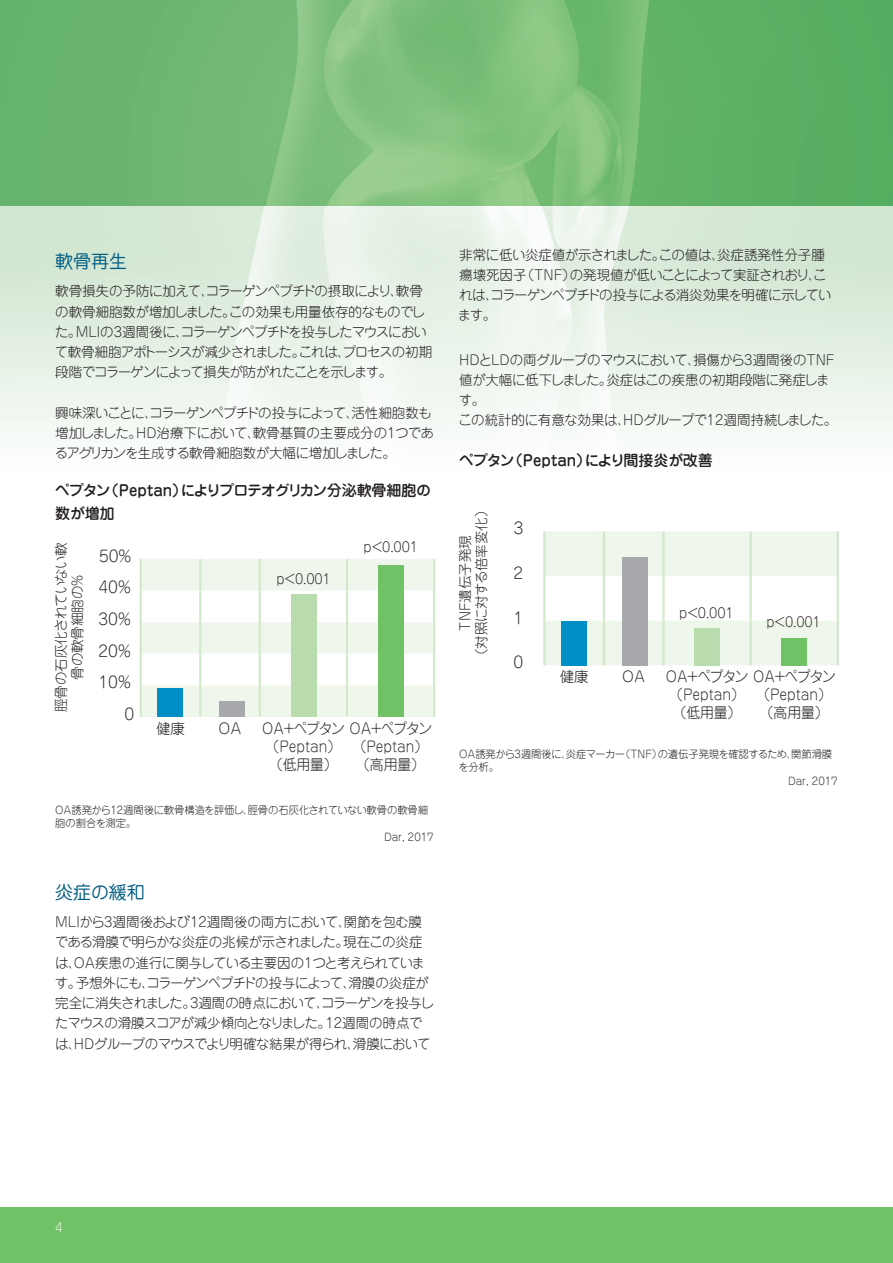
<style>
.page{position:relative;width:893px;height:1263px;background:#fff}
.page>*{position:absolute;margin:0;border:0;box-sizing:border-box;transform-origin:0 0}
.t1{font:18px "Jun 201 Pro";letter-spacing:-.005em;color:#005d83}
.t2{font:300 15.6px/31.7px "Jun 101 Pro";letter-spacing:-.005em;color:#231f20;text-align:right}
.t3{font:500 15px/22.5px "Jun 34 Pro";letter-spacing:-.02em;color:#231f20}
.t4{font:300 14.55px/17.9px "Jun 101 Pro";letter-spacing:-.005em;color:#231f20;scale:.95 1}
.t5{font:300 14.55px "Jun 101 Pro";letter-spacing:-.005em;color:#231f20}
.t6{font:300 13.5px/20.2px "Jun 101 Pro";letter-spacing:-.04em;color:#231f20}
.t7{font:300 13.5px/20.2px "Jun 101 Pro";letter-spacing:-.02em;color:#231f20}
.t8{font:300 13.5px/16.5px "Jun 101 Pro";letter-spacing:-.005em;color:#231f20;text-align:center}
.t9{font:300 13.35px "Jun 101 Pro";letter-spacing:-.01em;color:#231f20}
.t10{font:300 12px "Jun 101 Pro";color:#fff}
.t11{font:300 10.5px "Jun 101 Pro";letter-spacing:-.005em;color:#231f20}
</style>
<div class="page">
<svg style="left:0;top:0;width:893px;height:206px;background:#6fb972"></svg>
<div style="left:0;top:1208px;width:893px;height:55px;background:#71c167"></div>
<svg style="left:142px;top:559px;width:291px;height:158px;fill:#eff7ed"></svg>
<hr style="left:140px;top:559px;width:2px;height:31px;background:#d3e9cc">
<hr style="left:140px;top:590px;width:2px;height:32px;background:#d3e9cc">
<hr style="left:140px;top:622px;width:2px;height:32px;background:#d3e9cc">
<hr style="left:140px;top:654px;width:2px;height:31px;background:#d3e9cc">
<hr style="left:140px;top:685px;width:2px;height:32px;background:#d3e9cc">
<hr style="left:199px;top:559px;width:2px;height:31px;background:#d3e9cc">
<hr style="left:199px;top:590px;width:2px;height:32px;background:#d3e9cc">
<hr style="left:199px;top:622px;width:2px;height:32px;background:#d3e9cc">
<hr style="left:199px;top:654px;width:2px;height:31px;background:#d3e9cc">
<hr style="left:199px;top:685px;width:2px;height:32px;background:#d3e9cc">
<hr style="left:259px;top:559px;width:2px;height:31px;background:#d3e9cc">
<hr style="left:259px;top:590px;width:2px;height:32px;background:#d3e9cc">
<hr style="left:259px;top:622px;width:2px;height:32px;background:#d3e9cc">
<hr style="left:259px;top:654px;width:2px;height:31px;background:#d3e9cc">
<hr style="left:259px;top:685px;width:2px;height:32px;background:#d3e9cc">
<hr style="left:346px;top:559px;width:2px;height:31px;background:#d3e9cc">
<hr style="left:433px;top:559px;width:2px;height:31px;background:#d3e9cc">
<hr style="left:346px;top:590px;width:2px;height:32px;background:#d3e9cc">
<hr style="left:433px;top:590px;width:2px;height:32px;background:#d3e9cc">
<hr style="left:346px;top:622px;width:2px;height:32px;background:#d3e9cc">
<hr style="left:433px;top:622px;width:2px;height:32px;background:#d3e9cc">
<hr style="left:346px;top:654px;width:2px;height:31px;background:#d3e9cc">
<hr style="left:433px;top:654px;width:2px;height:31px;background:#d3e9cc">
<hr style="left:346px;top:685px;width:2px;height:32px;background:#d3e9cc">
<hr style="left:433px;top:685px;width:2px;height:32px;background:#d3e9cc">
<div style="left:157px;top:688px;width:25px;height:29px;background:#008fc5"></div>
<div style="left:219px;top:701px;width:25px;height:16px;background:#a8a9ad"></div>
<div style="left:291px;top:594px;width:25px;height:123px;background:#b8dcae"></div>
<div style="left:378px;top:566px;width:25px;height:151px;background:#71c167"></div>
<svg style="left:545px;top:531px;width:292px;height:134px"></svg>
<hr style="left:543px;top:531px;width:2px;height:45px;background:#d3e9cc">
<hr style="left:543px;top:576px;width:2px;height:45px;background:#d3e9cc">
<hr style="left:543px;top:621px;width:2px;height:44px;background:#d3e9cc">
<hr style="left:603px;top:531px;width:2px;height:45px;background:#d3e9cc">
<hr style="left:603px;top:576px;width:2px;height:45px;background:#d3e9cc">
<hr style="left:603px;top:621px;width:2px;height:44px;background:#d3e9cc">
<hr style="left:662px;top:531px;width:3px;height:45px;background:#d3e9cc">
<hr style="left:662px;top:576px;width:3px;height:45px;background:#d3e9cc">
<hr style="left:662px;top:621px;width:3px;height:44px;background:#d3e9cc">
<hr style="left:749px;top:531px;width:3px;height:45px;background:#d3e9cc">
<hr style="left:837px;top:531px;width:2px;height:45px;background:#d3e9cc">
<hr style="left:749px;top:576px;width:3px;height:45px;background:#d3e9cc">
<hr style="left:837px;top:576px;width:2px;height:45px;background:#d3e9cc">
<hr style="left:749px;top:621px;width:3px;height:44px;background:#d3e9cc">
<hr style="left:837px;top:621px;width:2px;height:44px;background:#d3e9cc">
<div style="left:561px;top:621px;width:25px;height:44px;background:#008fc5"></div>
<div style="left:622px;top:557px;width:25px;height:108px;background:#a8a9ad"></div>
<div style="left:694px;top:628px;width:25px;height:37px;background:#b8dcae"></div>
<div style="left:781px;top:638px;width:25px;height:27px;background:#71c167"></div>
<h1 class="t1" style="left:55px;top:247px;width:73px">軟骨再生</h1>
<p class="t6" style="left:55px;top:279px;width:379px">軟骨損失の予防に加えて、コラーゲンペプチドの摂取により、軟骨の軟骨細胞数が増加しました。この効果も用量依存的なものでした。MLIの3週間後に、コラーゲンペプチドを投与したマウスにおいて軟骨細胞アポトーシスが減少されました。これは、プロセスの初期段階でコラーゲンによって損失が防がれたことを示します。</p>
<p class="t6" style="left:54px;top:401px;width:381px">興味深いことに、コラーゲンペプチドの投与によって、活性細胞数も増加しました。HD治療下において、軟骨基質の主要成分の1つであるアグリカンを生成する軟骨細胞数が大幅に増加しました。</p>
<p class="t3" style="left:55px;top:478px;width:378px">ペプタン（Peptan）によりプロテオグリカン分泌軟骨細胞の数が増加</p>
<p class="t2" style="left:99px;top:538px;width:37px">50%<br>40%<br>30%<br>20%<br>10%<br>0</p>
<p class="t5" style="left:156px;top:717px;width:30px">健康</p>
<p class="t5" style="left:219px;top:717px;width:24px">OA</p>
<p class="t4" style="left:262px;top:718px;width:180px">OA+ペプタン OA+ペプタン（Peptan）<br>（低用量）</p>
<p class="t8" style="left:51px;top:712px;width:171px;rotate:-90deg">脛骨の石灰化されていない軟骨の軟骨細胞の%</p>
<p class="t9" style="left:364px;top:536px;width:56px">p&lt;0.001</p>
<p class="t9" style="left:276px;top:568px;width:56px">p&lt;0.001</p>
<p class="t4" style="left:353px;top:736px;width:81px">（Peptan）（高用量）</p>
<p class="t11" style="left:55px;top:802px;width:374px">OA誘発から12週間後に軟骨構造を評価し、脛骨の石灰化されていない軟骨の軟骨細</p>
<p class="t11" style="left:55px;top:815px;width:82px">胞の割合を測定。</p>
<p class="t11" style="left:384px;top:829px;width:51px">Dar, 2017</p>
<h1 class="t1" style="left:55px;top:877px;width:91px">炎症の緩和</h1>
<p class="t6" style="left:55px;top:910px;width:381px">MLIから3週間後および12週間後の両方において、関節を包む膜である滑膜で明らかな炎症の兆候が示されました。現在この炎症は、OA疾患の進行に関与している主要因の1つと考えられています。予想外にも、コラーゲンペプチドの投与によって、滑膜の炎症が完全に消失されました。3週間の時点において、コラーゲンを投与したマウスの滑膜スコアが減少傾向となりました。12週間の時点では、HDグループのマウスでより明確な結果が得られ、滑膜において</p>
<p class="t6" style="left:458px;top:243px;width:375px">非常に低い炎症値が示されました。この値は、炎症誘発性分子腫瘍壊死因子（TNF）の発現値が低いことによって実証されおり、これは、コラーゲンペプチドの投与による消炎効果を明確に示しています。</p>
<p class="t7" style="left:458px;top:348px;width:380px">HDとLDの両グループのマウスにおいて、損傷から3週間後のTNF値が大幅に低下しました。炎症はこの疾患の初期段階に発症します。<br>この統計的に有意な効果は、HDグループで12週間持続しました。</p>
<p class="t3" style="left:459px;top:447px;width:256px">ペプタン（Peptan）により間接炎が改善</p>
<p class="t8" style="left:455px;top:662px;width:160px;rotate:-90deg">TNF遺伝子発現<br>（対照に対する倍率変化）</p>
<p class="t2" style="left:514px;top:511px;width:11px">3</p>
<p class="t2" style="left:513px;top:555px;width:11px">2</p>
<p class="t2" style="left:513px;top:600px;width:11px">1</p>
<p class="t2" style="left:513px;top:645px;width:11px">0</p>
<p class="t9" style="left:679px;top:602px;width:56px">p&lt;0.001</p>
<p class="t9" style="left:766px;top:611px;width:56px">p&lt;0.001</p>
<p class="t5" style="left:560px;top:665px;width:30px">健康</p>
<p class="t5" style="left:622px;top:665px;width:24px">OA</p>
<p class="t4" style="left:666px;top:666px;width:180px">OA+ペプタン OA+ペプタン（Peptan）<br>（低用量）</p>
<p class="t4" style="left:756px;top:684px;width:81px">（Peptan）（高用量）</p>
<p class="t11" style="left:459px;top:745px;width:374px">OA誘発から3週間後に、炎症マーカー（TNF）の遺伝子発現を確認するため、関節滑膜</p>
<p class="t11" style="left:459px;top:759px;width:42px">を分析。</p>
<p class="t11" style="left:788px;top:772px;width:51px">Dar, 2017</p>
<p class="t10" style="left:55px;top:1218px;width:9px">4</p>
</div>
